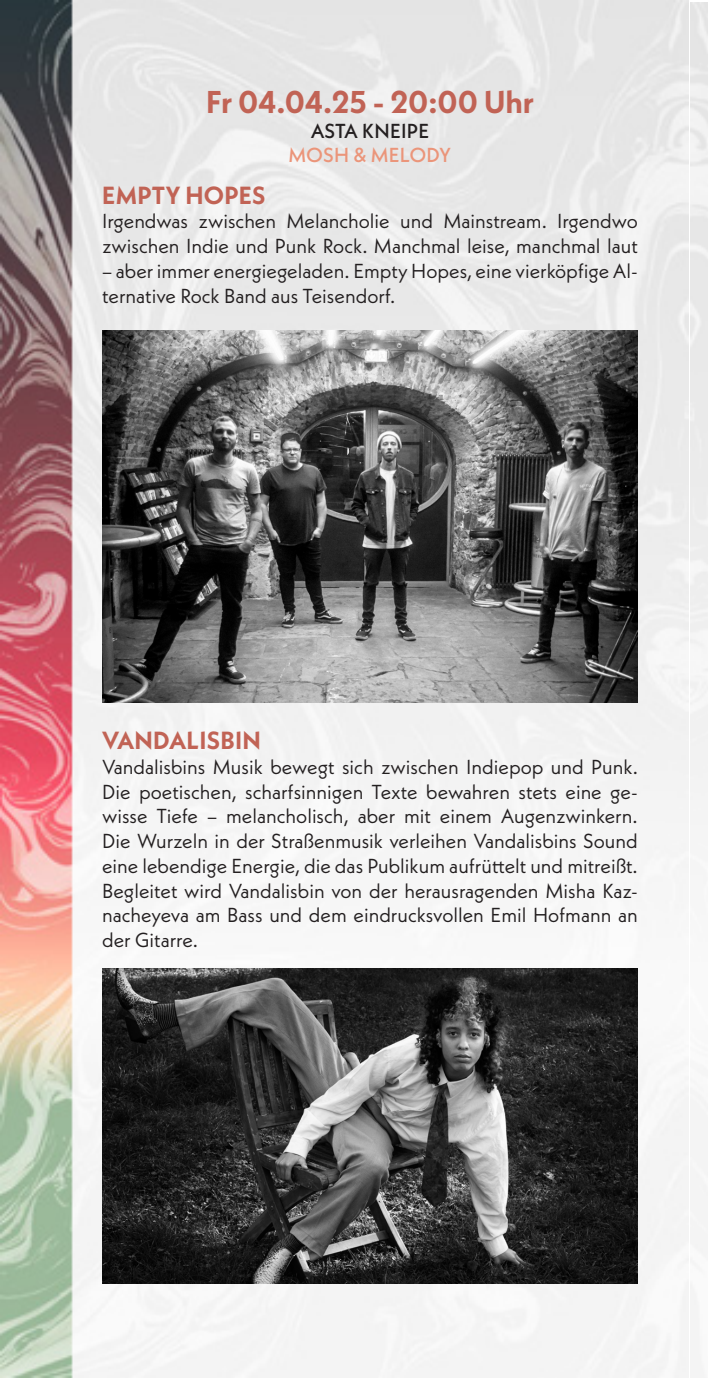
<style>
.page{position:relative;width:708px;height:1378px;background:#fff}
.page>*{position:absolute;margin:0;border:0;box-sizing:border-box;transform-origin:0 0}
.t1{font:700 31.5px "Neue Kabel";letter-spacing:-.005em;color:#c16355}
.t2{font:700 24.75px "Neue Kabel";letter-spacing:.01em;color:#c16355}
.t3{font:20.25px/24.8px "Neue Kabel";color:#231f20}
.t4{font:500 20.25px "Neue Kabel";letter-spacing:.005em;color:#eb957a}
.t5{font:500 20.25px "Neue Kabel";letter-spacing:.01em;color:#231f20}
</style>
<div class="page">
<img style="left:0;top:1px;width:688px;height:1377px">
<img style="left:102px;top:969px;width:536px;height:314px">
<img style="left:102px;top:331px;width:536px;height:371px">
<h1 class="t1" style="left:206px;top:82px;width:329px">Fr 04.04.25 - 20:00 Uhr</h1>
<p class="t5" style="left:311px;top:118px;width:120px">ASTA KNEIPE</p>
<p class="t4" style="left:288px;top:142px;width:164px">MOSH &amp; MELODY</p>
<p class="t2" style="left:102px;top:179px;width:165px">EMPTY HOPES</p>
<p class="t3" style="left:102px;top:209px;width:537px">Irgendwas zwischen Melancholie und Mainstream. Irgendwo zwischen Indie und Punk Rock. Manchmal leise, manchmal laut</p>
<p class="t3" style="left:102px;top:258px;width:537px">– aber immer energiegeladen. Empty Hopes, eine vierköpfige Al&shy;ternative Rock Band aus Teisendorf.</p>
<p class="t2" style="left:102px;top:724px;width:160px">VANDALISBIN</p>
<p class="t3" style="left:102px;top:754px;width:537px;text-align:justify">Vandalisbins Musik bewegt sich zwischen Indiepop und Punk.<br>Die poetischen, scharfsinnigen Texte bewahren stets eine ge&shy;wisse Tiefe – melancholisch, aber mit einem Augenzwinkern.<br>Die Wurzeln in der Straßenmusik verleihen Vandalisbins Sound eine lebendige Energie, die das Publikum aufrüttelt und mitreißt.<br>Begleitet wird Vandalisbin von der herausragenden Misha Kaz&shy;nacheyeva am Bass und dem eindrucksvollen Emil Hofmann an der Gitarre.</p>
</div>
